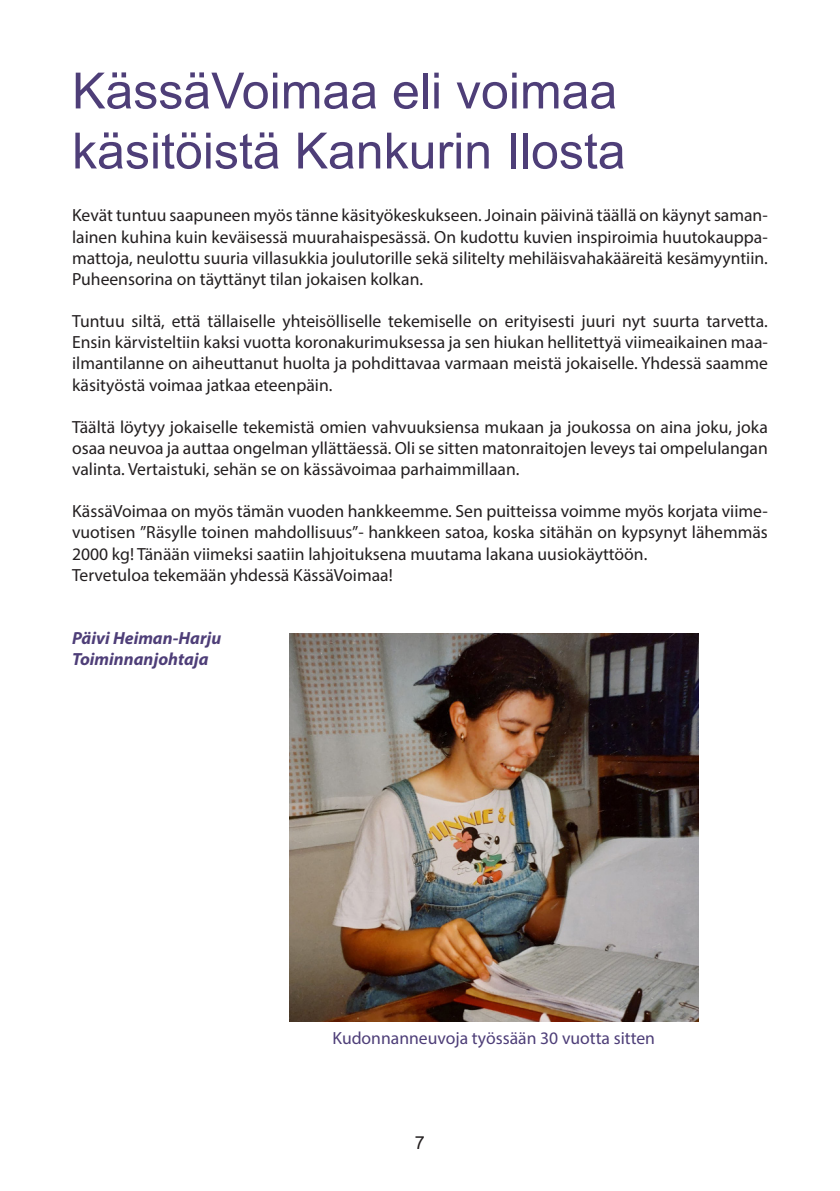
<style>
.page{position:relative;width:840px;height:1191px;background:#fff}
.page>*{position:absolute;margin:0;border:0;box-sizing:border-box;transform-origin:0 0}
.otsikko{font:50px "Arial";color:#4e3e78}
.t1{font:18px "Arial";color:#231f20}
.leipis{font:17.6px/21.2px "Myriad Pro";color:#231f20;text-align:justify}
.t2{font:17.6px "Myriad Pro";color:#4e3e78}
.leipis-2{font:italic 700 17.6px "Myriad Pro";color:#4e3e78}
</style>
<div class="page">
<img style="left:289px;top:633px;width:408px;height:388px">
<p class="otsikko" style="left:72px;top:56px;width:546px">KässäVoimaa eli voimaa</p>
<p class="otsikko" style="left:72px;top:116px;width:554px">käsitöistä Kankurin Ilosta</p>
<p class="leipis" style="left:72px;top:205px;width:697px">Kevät tuntuu saapuneen myös tänne käsityökeskukseen. Joinain päivinä täällä on käynyt saman&shy;lainen kuhina kuin keväisessä muurahaispesässä. On kudottu kuvien inspiroimia huutokauppa&shy;mattoja, neulottu suuria villasukkia joulutorille sekä silitelty mehiläisvahakääreitä kesämyyntiin.<br>Puheensorina on täyttänyt tilan jokaisen kolkan.</p>
<p class="leipis" style="left:72px;top:310px;width:697px">Tuntuu siltä, että tällaiselle yhteisölliselle tekemiselle on erityisesti juuri nyt suurta tarvetta.<br>Ensin kärvisteltiin kaksi vuotta koronakurimuksessa ja sen hiukan hellitettyä viimeaikainen maa&shy;ilmantilanne on aiheuttanut huolta ja pohdittavaa varmaan meistä jokaiselle. Yhdessä saamme käsityöstä voimaa jatkaa eteenpäin.</p>
<p class="leipis" style="left:72px;top:416px;width:697px">Täältä löytyy jokaiselle tekemistä omien vahvuuksiensa mukaan ja joukossa on aina joku, joka osaa neuvoa ja auttaa ongelman yllättäessä. Oli se sitten matonraitojen leveys tai ompelulangan valinta. Vertaistuki, sehän se on kässävoimaa parhaimmillaan.</p>
<p class="leipis" style="left:72px;top:500px;width:697px">KässäVoimaa on myös tämän vuoden hankkeemme. Sen puitteissa voimme myös korjata viime&shy;vuotisen ”Räsylle toinen mahdollisuus”- hankkeen satoa, koska sitähän on kypsynyt lähemmäs 2000 kg! Tänään viimeksi saatiin lahjoituksena muutama lakana uusiokäyttöön.</p>
<p class="leipis" style="left:72px;top:564px;width:322px">Tervetuloa tekemään yhdessä KässäVoimaa!</p>
<p class="leipis-2" style="left:72px;top:626px;width:151px">Päivi Heiman-Harju</p>
<p class="leipis-2" style="left:72px;top:648px;width:138px">Toiminnanjohtaja</p>
<p class="t2" style="left:332px;top:1027px;width:324px">Kudonnanneuvoja työssään 30 vuotta sitten</p>
<p class="t1" style="left:415px;top:1130px;width:12px">7</p>
</div>
